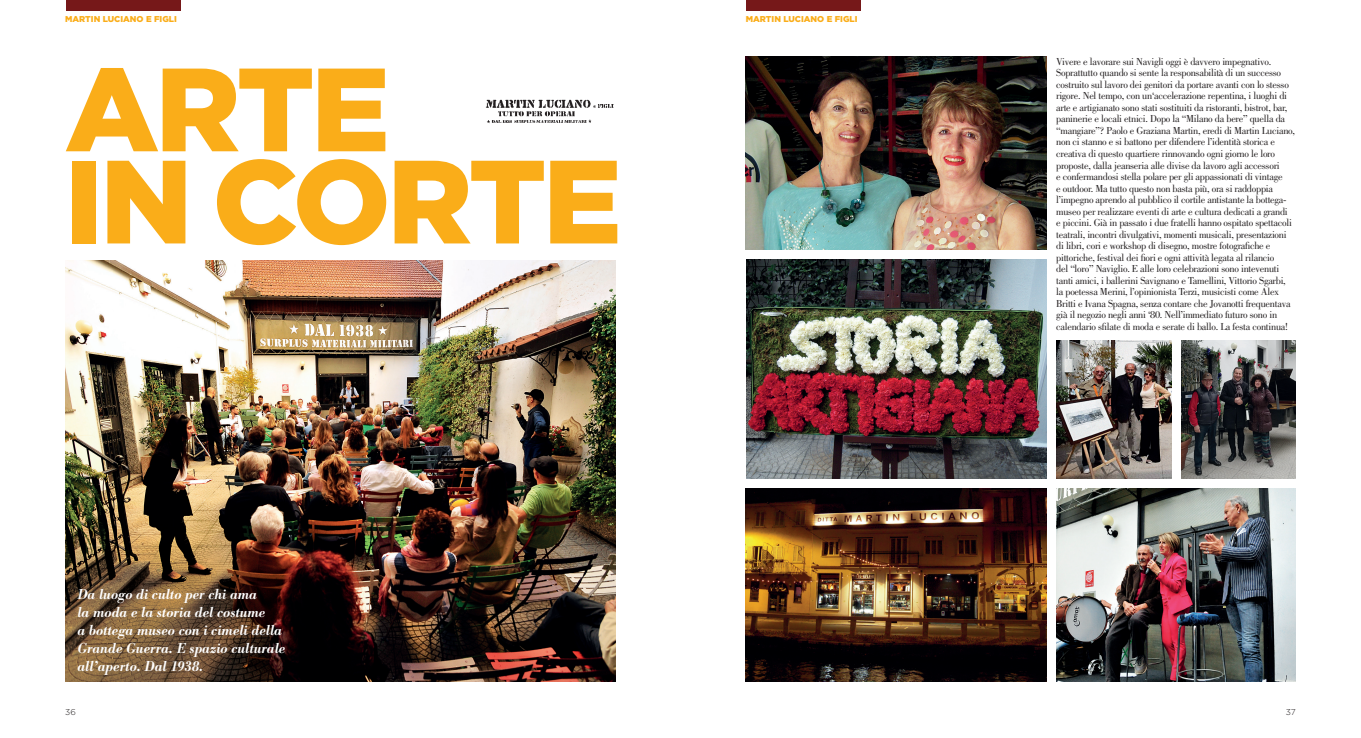
<style>
.page{position:relative;width:1361px;height:738px;background:#fff}
.page>*{position:absolute;margin:0;border:0;box-sizing:border-box;transform-origin:0 0}
.t1{font:900 118px/92px "Gotham";letter-spacing:-.03em;color:#faad19}
.t2{font:italic 600 15px/18px "Bodoni Antiqua T";color:#fff}
.t3{font:10.5px/11.5px "Bodoni";letter-spacing:-.025em;color:#231f20}
.t4{font:900 8.5px "Gotham";color:#faad19}
.t5{font:300 8.5px "Gotham";color:#231f20}
</style>
<div class="page">
<img style="left:66px;top:261px;width:550px;height:419px">
<div style="left:66px;top:0;width:114px;height:11px;background:#761819"></div>
<div style="left:746px;top:0;width:115px;height:11px;background:#761819"></div>
<img style="left:485px;top:99px;width:129px;height:25px">
<img style="left:746px;top:57px;width:301px;height:192px">
<img style="left:1056px;top:488px;width:239px;height:192px">
<img style="left:746px;top:259px;width:300px;height:219px">
<img style="left:746px;top:488px;width:301px;height:192px">
<img style="left:1057px;top:340px;width:114px;height:138px">
<img style="left:1181px;top:340px;width:114px;height:138px">
<p class="t4" style="left:65px;top:14px;width:113px">MARTIN LUCIANO E FIGLI</p>
<p class="t4" style="left:746px;top:14px;width:113px">MARTIN LUCIANO E FIGLI</p>
<h1 class="t1" style="left:65px;top:62px;width:558px">ARTE<br>IN CORTE</h1>
<h2 class="t2" style="left:77px;top:584px;width:209px">Da luogo di culto per chi ama<br>la moda e la storia del costume<br>a bottega museo con i cimeli della<br>Grande Guerra. E spazio culturale all’aperto. Dal 1938.</h2>
<p class="t3" style="left:1056px;top:56px;width:240px">Vivere e lavorare sui Navigli oggi è davvero impegnativo.<br>Soprattutto quando si sente la responsabilità di un successo costruito sul lavoro dei genitori da portare avanti con lo stesso rigore. Nel tempo, con un‘accelerazione repentina, i luoghi di arte e artigianato sono stati sostituiti da ristoranti, bistrot, bar, paninerie e locali etnici. Dopo la “Milano da bere” quella da “mangiare”? Paolo e Graziana Martin, eredi di Martin Luciano, non ci stanno e si battono per difendere l’identità storica e creativa di questo quartiere rinnovando ogni giorno le loro proposte, dalla jeanseria alle divise da lavoro agli accessori<br>e confermandosi stella polare per gli appassionati di vintage<br>e outdoor. Ma tutto questo non basta più, ora si raddoppia l’impegno aprendo al pubblico il cortile antistante la bottega&shy;museo per realizzare eventi di arte e cultura dedicati a grandi<br>e piccini. Già in passato i due fratelli hanno ospitato spettacoli teatrali, incontri divulgativi, momenti musicali, presentazioni di libri, cori e workshop di disegno, mostre fotografiche e pittoriche, festival dei fiori e ogni attività legata al rilancio<br>del “loro” Naviglio. E alle loro celebrazioni sono intevenuti tanti amici, i ballerini Savignano e Tamellini, Vittorio Sgarbi, la poetessa Merini, l’opinionista Terzi, musicisti come Alex Britti e Ivana Spagna, senza contare che Jovanotti frequentava già il negozio negli anni ‘80. Nell’immediato futuro sono in calendario sfilate di moda e serate di ballo. La festa continua!</p>
<p class="t5" style="left:65px;top:706px;width:12px">36</p>
<p class="t5" style="left:1285px;top:706px;width:11px">37</p>
</div>
